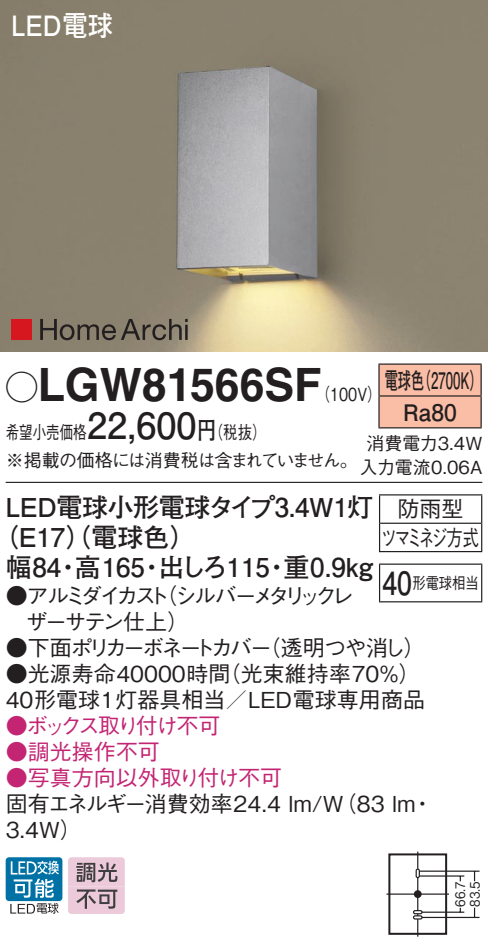
<style>
.page{position:relative;width:488px;height:948px;background:#fff}
.page>*{position:absolute;margin:0;border:0;box-sizing:border-box;transform-origin:0 0}
.t1{font:700 46px "Helvetica LT Std";color:#231f20}
.t2{font:700 36px "Futo Go B101 Pro";color:#231f20}
.t3{font:700 32px "Futo Go B101 Pro";color:#231f20;scale:.83 1}
.t4{font:700 28px "Futo Go B101 Pro";color:#fff;scale:.9 1}
.t5{font:700 26px "Futo Go B101 Pro";letter-spacing:-.015em;color:#231f20}
.t6{font:700 22.8px/32px "Futo Go B101 Pro";color:#231f20;scale:.58 1}
.t7{font:500 22px/26px "Gothic BBB Pro";color:#231f20}
.t8{font:500 22px/26px "Gothic BBB Pro";letter-spacing:-.105em;color:#231f20}
.t9{font:500 22px "Gothic BBB Pro";color:#c32573}
.t10{font:500 22px/26px "Gothic BBB Pro";letter-spacing:-.145em;color:#231f20}
.t11{font:500 22px "Gothic BBB Pro";letter-spacing:-.225em;color:#231f20}
.t12{font:500 22px "Gothic BBB Pro";letter-spacing:-.145em;color:#c32573}
.t13{font:500 18px/28px "Gothic BBB Pro";letter-spacing:-.04em;color:#231f20;scale:.75 1}
.t14{font:500 18px/24px "Gothic BBB Pro";color:#231f20;text-align:center}
.t15{font:500 18px "Gothic BBB Pro";color:#231f20;scale:.8 1}
.t16{font:500 16px "Gothic BBB Pro";color:#231f20;scale:.83 1}
.t17{font:500 13.2px/14.8px "Gothic BBB Pro";color:#231f20;scale:.9 1}
.s1{font-family:"Ford Classification 1";font-weight:400;font-size:32px}
.s2{font-family:"Futo Go B101 Pro";font-weight:700;font-size:24px}
</style>
<div class="page">
<img style="left:0;top:0;width:487px;height:351px">
<svg style="left:413px;top:890px;width:8px;height:8px"></svg>
<hr style="left:386px;top:893px;width:63px;height:2px;background:#231f20">
<hr style="left:417px;top:877px;width:1px;height:33px;background:#231f20">
<svg style="left:417px;top:851px;width:1px;height:17px"></svg>
<hr style="left:419px;top:870px;width:60px;height:2px;background:#231f20">
<hr style="left:420px;top:875px;width:44px;height:1px;background:#231f20">
<hr style="left:422px;top:917px;width:57px;height:1px;background:#231f20">
<hr style="left:422px;top:911px;width:42px;height:2px;background:#231f20">
<svg style="left:473px;top:907px;width:2px;height:10px"></svg>
<svg style="left:473px;top:871px;width:2px;height:10px"></svg>
<svg style="left:413px;top:910px;width:9px;height:26px"></svg>
<div style="left:415px;top:868px;width:5px;height:10px;border:1px solid #231f20;border-radius:2px"></div>
<div style="left:388px;top:853px;width:59px;height:82px;border:2px solid #231f20"></div>
<div style="left:11px;top:319px;width:21px;height:21px;background:#d7171f"></div>
<svg style="left:40px;top:319px;width:147px;height:21px"></svg>
<div style="left:6px;top:857px;width:56px;height:44px;background:#0071a5;border-radius:3px"></div>
<svg style="left:10px;top:860px;width:49px;height:53px"></svg>
<svg style="left:68px;top:857px;width:57px;height:57px"></svg>
<hr style="left:6px;top:482px;width:476px;height:1px;background:#231f20">
<div style="left:379px;top:365px;width:101px;height:62px;background:#fabda6"></div>
<hr style="left:378px;top:363px;width:103px;height:2px;background:#231f20">
<hr style="left:378px;top:365px;width:1px;height:30px;background:#231f20">
<hr style="left:480px;top:365px;width:1px;height:30px;background:#231f20">
<hr style="left:378px;top:395px;width:103px;height:2px;background:#231f20">
<hr style="left:378px;top:396px;width:1px;height:31px;background:#231f20">
<hr style="left:480px;top:396px;width:1px;height:31px;background:#231f20">
<hr style="left:378px;top:427px;width:103px;height:1px;background:#231f20">
<svg style="left:379px;top:495px;width:1px;height:56px"></svg>
<hr style="left:379px;top:494px;width:103px;height:1px;background:#231f20">
<svg style="left:481px;top:495px;width:1px;height:56px"></svg>
<hr style="left:380px;top:522px;width:101px;height:2px;background:#231f20">
<hr style="left:379px;top:551px;width:103px;height:1px;background:#231f20">
<hr style="left:379px;top:565px;width:1px;height:36px;background:#231f20">
<hr style="left:379px;top:563px;width:103px;height:2px;background:#231f20">
<hr style="left:481px;top:565px;width:1px;height:36px;background:#231f20">
<hr style="left:379px;top:601px;width:103px;height:1px;background:#231f20">
<p class="t4" style="left:11px;top:3px;width:114px">LED電球</p>
<h1 class="t1" style="left:6px;top:357px;width:317px"><span class="s1">A</span>LGW81566SF</h1>
<p class="t15" style="left:197px;top:417px;width:88px">（<span class="s2">円</span>税抜(</p>
<p class="t6" style="left:417px;top:361px;width:115px">（2700 (K</p>
<p class="t6" style="left:403px;top:361px;width:94px;text-indent:-19px">電球色<br>Ra80</p>
<p class="t15" style="left:315px;top:380px;width:84px">（100 (V</p>
<h2 class="t2" style="left:87px;top:396px;width:111px">22,600</h2>
<p class="t13" style="left:6px;top:416px;width:471px">希望小売価格<br>※掲載の価格には消費税は含まれていません。</p>
<p class="t5" style="left:6px;top:486px;width:369px">LED電球小形電球タイプ3.4W 灯1</p>
<p class="t5" style="left:-8px;top:516px;width:206px">（E17（）電球色(</p>
<p class="t5" style="left:283px;top:546px;width:91px">重0.9kg</p>
<p class="t14" style="left:359px;top:429px;width:124px">消費電力3.4W入力電流0.06A</p>
<p class="t8" style="left:381px;top:492px;width:99px;line-height:28.4px;text-align:center">防雨型<br>ツマミネジ方式</p>
<p class="t16" style="left:412px;top:570px;width:81px">形電球相当</p>
<p class="t5" style="left:6px;top:546px;width:57px">幅84</p>
<p class="t5" style="left:75px;top:546px;width:72px">高165</p>
<p class="t5" style="left:158px;top:546px;width:113px">出しろ115</p>
<p class="t5" style="left:55px;top:546px;width:27px">・</p>
<p class="t5" style="left:139px;top:546px;width:27px">・</p>
<p class="t5" style="left:263px;top:546px;width:27px">・</p>
<h3 class="t3" style="left:382px;top:557px;width:37px">40</h3>
<p class="t11" style="left:155px;top:578px;width:200px">（シルバーメタリックレ</p>
<p class="t10" style="left:26px;top:580px;width:165px;text-indent:-20px">●アルミダイカストザーサテン仕上(</p>
<p class="t7" style="left:259px;top:632px;width:168px">（透明つや消し(</p>
<p class="t8" style="left:219px;top:632px;width:203px;text-indent:-213px">●下面ポリカーボネートカバー<br>（光束維持率70％(</p>
<p class="t7" style="left:6px;top:658px;width:420px">●光源寿命40000時間<br>40形電球1灯器具相当／LED電球専用商品</p>
<p class="t12" style="left:6px;top:708px;width:216px">●ボックス取り付け不可</p>
<p class="t9" style="left:6px;top:734px;width:156px">●調光操作不可</p>
<p class="t9" style="left:6px;top:760px;width:278px">●写真方向以外取り付け不可</p>
<p class="t7" style="left:411px;top:788px;width:23px">・</p>
<p class="t7" style="left:6px;top:788px;width:411px">固有エネルギー消費効率24.4 lm （W/ 83 lm<br>3.4W(</p>
<p class="t17" style="left:451px;top:907px;width:30px;rotate:-90deg">66.7<br>83.5</p>
</div>
